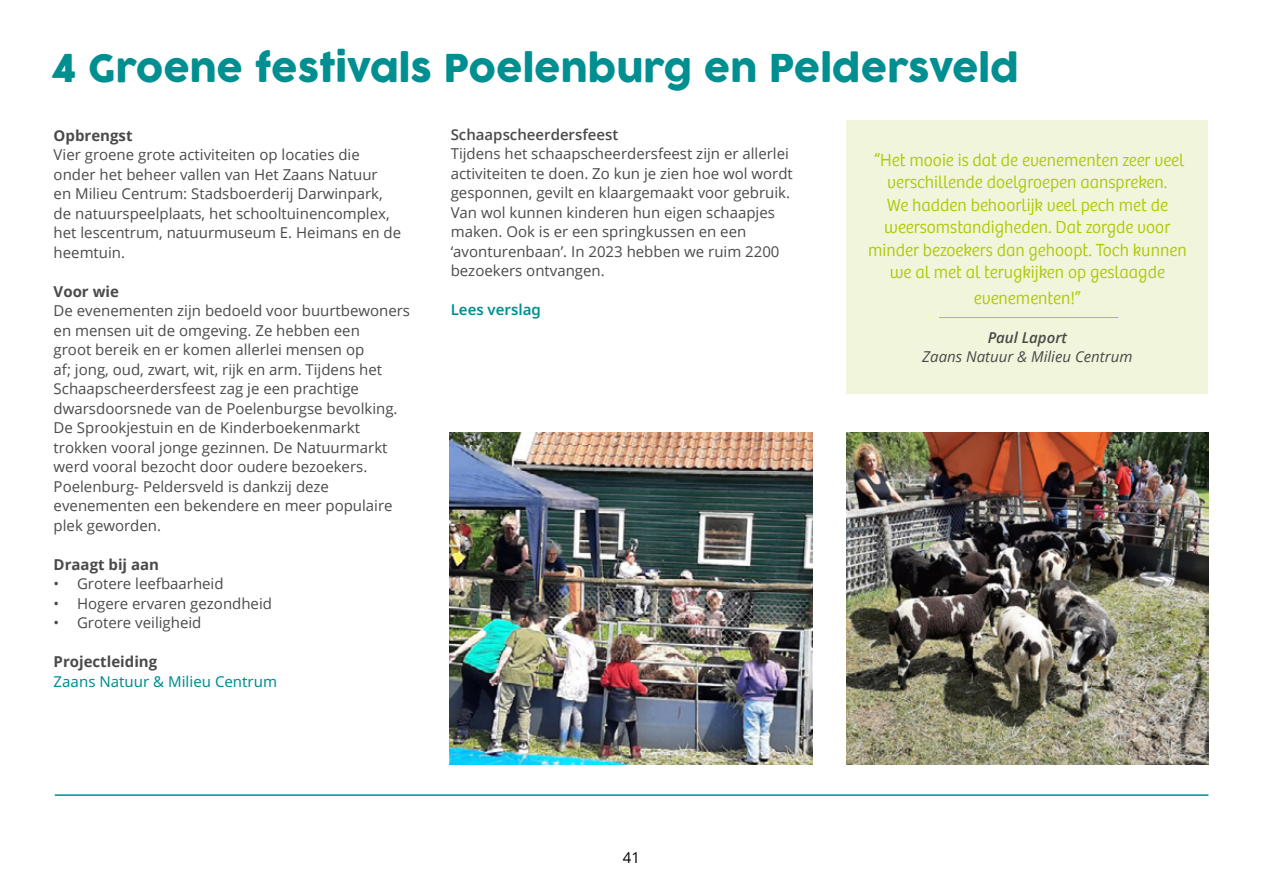
<style>
.page{position:relative;width:1263px;height:893px;background:#fff}
.page>*{position:absolute;margin:0;border:0;box-sizing:border-box;transform-origin:0 0}
.t1{font:37.5px "COCOGOOSE";color:#008f91}
.t2{font:300 18px/22.5px "Bree";color:#afca0b;text-align:center}
.t3{font:15px/19.5px "Open Sans";color:#4a4a49}
.t4{font:700 15px "Open Sans";color:#4a4a49}
.t5{font:15px "Noto Sans";color:#008f91}
.t6{font:italic 15px "Open Sans";color:#4a4a49}
.t7{font:600 15px "Open Sans";color:#4a4a49}
.t8{font:600 15px "Noto Sans";color:#008f91}
.t9{font:italic 600 15px "Open Sans";color:#4a4a49}
.t10{font:15px "Open Sans";color:#000}
</style>
<div class="page">
<div style="left:847px;top:121px;width:361px;height:273px;background:#f1f5db"></div>
<hr style="left:939px;top:317px;width:179px;height:1px;background:#afca0b">
<hr style="left:55px;top:794px;width:1153px;height:2px;background:#008f91">
<img style="left:450px;top:433px;width:363px;height:332px">
<img style="left:847px;top:433px;width:361px;height:332px">
<h1 class="t1" style="left:51px;top:40px;width:969px">4 Groene festivals Poelenburg en Peldersveld</h1>
<p class="t4" style="left:54px;top:125px;width:80px">Opbrengst</p>
<p class="t3" style="left:54px;top:145px;width:349px">Vier groene grote activiteiten op locaties die onder het beheer vallen van Het Zaans Natuur<br>en Milieu Centrum: Stadsboerderij Darwinpark, de natuurspeelplaats, het schooltuinencomplex, het lescentrum, natuurmuseum E. Heimans en de heemtuin.</p>
<p class="t4" style="left:54px;top:281px;width:67px">Voor wie</p>
<p class="t3" style="left:54px;top:301px;width:358px">De evenementen zijn bedoeld voor buurtbewoners en mensen uit de omgeving. Ze hebben een<br>groot bereik en er komen allerlei mensen op<br>af; jong, oud, zwart, wit, rijk en arm. Tijdens het Schaapscheerdersfeest zag je een prachtige dwarsdoorsnede van de Poelenburgse bevolking.<br>De Sprookjestuin en de Kinderboekenmarkt trokken vooral jonge gezinnen. De Natuurmarkt werd vooral bezocht door oudere bezoekers.<br>Poelenburg- Peldersveld is dankzij deze evenementen een bekendere en meer populaire plek geworden.</p>
<p class="t4" style="left:54px;top:554px;width:107px">Draagt bij aan</p>
<p class="t3" style="left:54px;top:574px;width:171px">• Grotere leefbaarheid</p>
<p class="t3" style="left:54px;top:593px;width:220px">• Hogere ervaren gezondheid</p>
<p class="t3" style="left:54px;top:613px;width:149px">• Grotere veiligheid</p>
<p class="t4" style="left:54px;top:651px;width:105px">Projectleiding</p>
<p class="t5" style="left:54px;top:671px;width:225px">Zaans Natuur &amp; Milieu Centrum</p>
<p class="t7" style="left:451px;top:124px;width:169px">Schaapscheerdersfeest</p>
<p class="t3" style="left:451px;top:144px;width:344px">Tijdens het schaapscheerdersfeest zijn er allerlei activiteiten te doen. Zo kun je zien hoe wol wordt gesponnen, gevilt en klaargemaakt voor gebruik.<br>Van wol kunnen kinderen hun eigen schaapjes maken. Ook is er een springkussen en een ‘avonturenbaan’. In 2023 hebben we ruim 2200 bezoekers ontvangen.</p>
<p class="t8" style="left:451px;top:299px;width:92px">Lees verslag</p>
<p class="t2" style="left:868px;top:149px;width:320px">“Het mooie is dat de evenementen zeer veel verschillende doelgroepen aanspreken.<br>We hadden behoorlijk veel pech met de weersomstandigheden. Dat zorgde voor minder bezoekers dan gehoopt. Toch kunnen we al met al terugkijken op geslaagde</p>
<p class="t2" style="left:974px;top:287px;width:109px">evenementen!”</p>
<p class="t9" style="left:988px;top:327px;width:81px">Paul Laport</p>
<p class="t6" style="left:922px;top:346px;width:212px">Zaans Natuur &amp; Milieu Centrum</p>
<p class="t10" style="left:623px;top:847px;width:19px">41</p>
</div>
